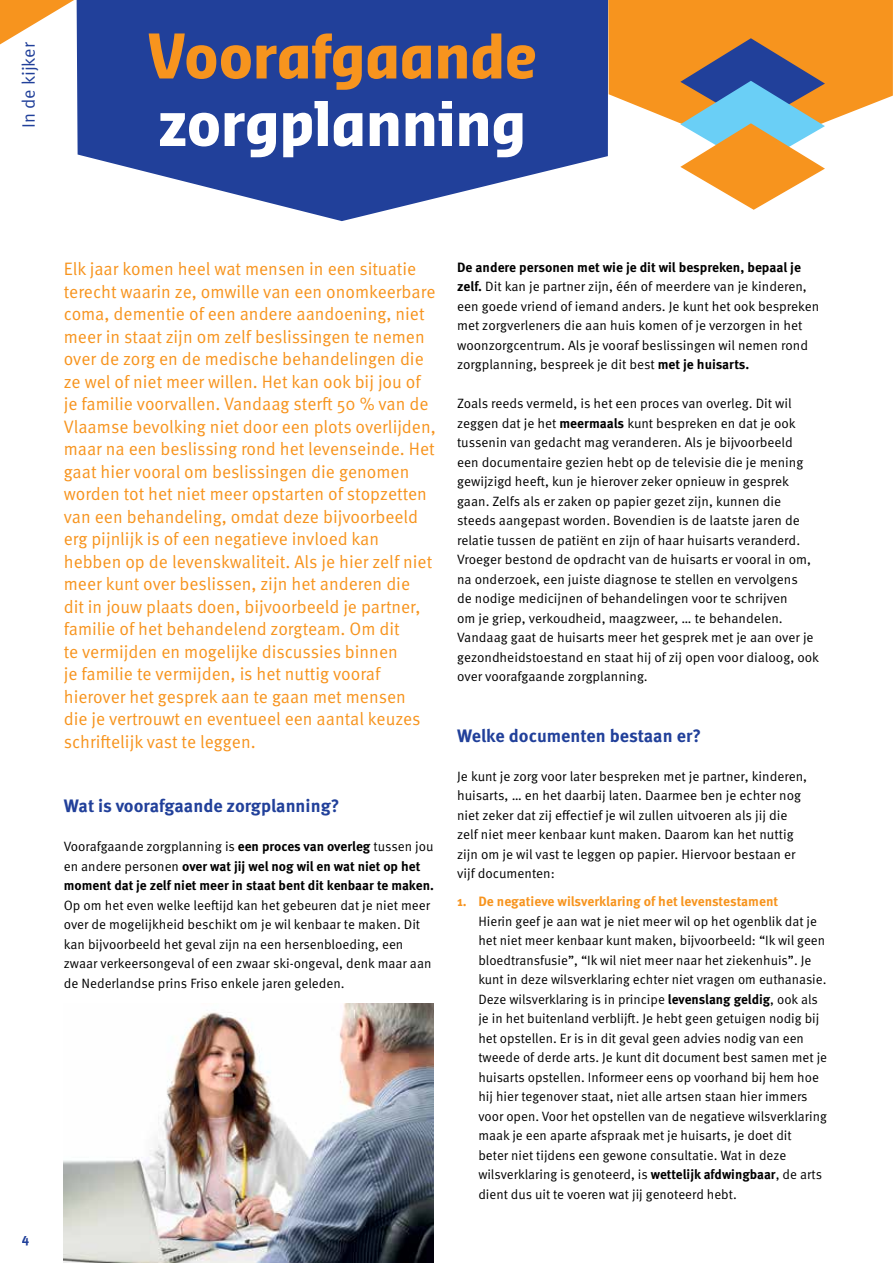
<style>
.page{position:relative;width:893px;height:1263px;background:#fff}
.page>*{position:absolute;margin:0;border:0;box-sizing:border-box;transform-origin:0 0}
.t1{font:700 60px "Sansa Con Pro";color:#f7941e}
.t2{font:700 60px "Sansa Con Pro";color:#fff}
.t3{font:18px/22.5px "Meta OT Norm";color:#f7941e}
.t4{font:700 18px "Meta OT";color:#21409a}
.t5{font:18px "Meta OT Norm";color:#21409a}
.t6{font:13.5px/19.5px "Meta OT Norm";color:#000}
.t7{font:700 13.5px/19.5px "Meta OT";color:#000}
.t8{font:700 13.5px "Meta OT";color:#f7941e}
.t9{font:700 13.5px "Meta OT";color:#21409a}
.s1{font-family:"Meta OT";font-weight:700}
.s2{font-family:"Meta OT Norm";font-weight:400}
</style>
<div class="page">
<svg style="left:77px;top:0;width:531px;height:221px;background:#425ca9"></svg>
<svg style="left:0;top:0;width:74px;height:44px"></svg>
<svg style="left:608px;top:0;width:285px;height:210px"></svg>
<img style="left:64px;top:1003px;width:370px;height:260px">
<h2 class="t5" style="left:18px;top:128px;width:87px;rotate:-90deg">In de kijker</h2>
<h1 class="t1" style="left:147px;top:15px;width:391px">Voorafgaande</h1>
<h1 class="t2" style="left:159px;top:82px;width:369px">zorgplanning</h1>
<p class="t9" style="left:22px;top:1230px;width:9px">4</p>
<p class="t3" style="left:64px;top:258px;width:374px">Elk jaar komen heel wat mensen in een situatie terecht waarin ze, omwille van een onomkeerbare coma, dementie of een andere aandoening, niet meer in staat zijn om zelf beslissingen te nemen over de zorg en de medische behandelingen die ze wel of niet meer willen. Het kan ook bij jou of je familie voorvallen. Vandaag sterft 50 % van de Vlaamse bevolking niet door een plots overlijden, maar na een beslissing rond het levenseinde. Het gaat hier vooral om beslissingen die genomen worden tot het niet meer opstarten of stopzetten van een behandeling, omdat deze bijvoorbeeld erg pijnlijk is of een negatieve invloed kan hebben op de levenskwaliteit. Als je hier zelf niet meer kunt over beslissen, zijn het anderen die<br>dit in jouw plaats doen, bijvoorbeeld je partner, familie of het behandelend zorgteam. Om dit<br>te vermijden en mogelijke discussies binnen<br>je familie te vermijden, is het nuttig vooraf hierover het gesprek aan te gaan met mensen<br>die je vertrouwt en eventueel een aantal keuzes schriftelijk vast te leggen.</p>
<h2 class="t4" style="left:64px;top:795px;width:277px">Wat is voorafgaande zorgplanning?</h2>
<p class="t6" style="left:64px;top:837px;width:371px">Voorafgaande zorgplanning is <span class="s1">een proces van overleg</span> tussen jou</p>
<p class="t7" style="left:64px;top:857px;width:372px"><span class="s2">en andere personen</span> over wat jij wel nog wil en wat niet op het moment dat je zelf niet meer in staat bent dit kenbaar te maken.</p>
<p class="t6" style="left:64px;top:896px;width:369px">Op om het even welke leeftijd kan het gebeuren dat je niet meer over de mogelijkheid beschikt om je wil kenbaar te maken. Dit kan bijvoorbeeld het geval zijn na een hersenbloeding, een zwaar verkeersongeval of een zwaar ski-ongeval, denk maar aan de Nederlandse prins Friso enkele jaren geleden.</p>
<p class="t7" style="left:457px;top:257px;width:345px">De andere personen met wie je dit wil bespreken, bepaal je</p>
<p class="t6" style="left:457px;top:277px;width:364px"><span class="s1">zelf.</span> Dit kan je partner zijn, één of meerdere van je kinderen, een goede vriend of iemand anders. Je kunt het ook bespreken met zorgverleners die aan huis komen of je verzorgen in het woonzorgcentrum. Als je vooraf beslissingen wil nemen rond zorgplanning, bespreek je dit best <span class="s1">met je huisarts.</span></p>
<p class="t6" style="left:457px;top:394px;width:363px">Zoals reeds vermeld, is het een proces van overleg. Dit wil zeggen dat je het <span class="s1">meermaals</span> kunt bespreken en dat je ook tussenin van gedacht mag veranderen. Als je bijvoorbeeld<br>een documentaire gezien hebt op de televisie die je mening gewijzigd heeft, kun je hierover zeker opnieuw in gesprek gaan. Zelfs als er zaken op papier gezet zijn, kunnen die steeds aangepast worden. Bovendien is de laatste jaren de relatie tussen de patiënt en zijn of haar huisarts veranderd.<br>Vroeger bestond de opdracht van de huisarts er vooral in om, na onderzoek, een juiste diagnose te stellen en vervolgens<br>de nodige medicijnen of behandelingen voor te schrijven<br>om je griep, verkoudheid, maagzweer, … te behandelen.<br>Vandaag gaat de huisarts meer het gesprek met je aan over je gezondheidstoestand en staat hij of zij open voor dialoog, ook over voorafgaande zorgplanning.</p>
<h2 class="t4" style="left:457px;top:724px;width:246px">Welke documenten bestaan er?</h2>
<p class="t6" style="left:457px;top:766px;width:352px">Je kunt je zorg voor later bespreken met je partner, kinderen, huisarts, … en het daarbij laten. Daarmee ben je echter nog niet zeker dat zij effectief je wil zullen uitvoeren als jij die zelf niet meer kenbaar kunt maken. Daarom kan het nuttig zijn om je wil vast te leggen op papier. Hiervoor bestaan er vijf documenten:</p>
<p class="t8" style="left:457px;top:893px;width:323px">1. De negatieve wilsverklaring of het levenstestament</p>
<p class="t6" style="left:478px;top:911px;width:350px">Hierin geef je aan wat je niet meer wil op het ogenblik dat je het niet meer kenbaar kunt maken, bijvoorbeeld: “Ik wil geen bloedtransfusie”, “Ik wil niet meer naar het ziekenhuis”. Je kunt in deze wilsverklaring echter niet vragen om euthanasie.<br>Deze wilsverklaring is in principe <span class="s1">levenslang geldig</span>, ook als je in het buitenland verblijft. Je hebt geen getuigen nodig bij het opstellen. Er is in dit geval geen advies nodig van een tweede of derde arts. Je kunt dit document best samen met je huisarts opstellen. Informeer eens op voorhand bij hem hoe hij hier tegenover staat, niet alle artsen staan hier immers voor open. Voor het opstellen van de negatieve wilsverklaring maak je een aparte afspraak met je huisarts, je doet dit<br>beter niet tijdens een gewone consultatie. Wat in deze wilsverklaring is genoteerd, is <span class="s1">wettelijk afdwingbaar</span>, de arts dient dus uit te voeren wat jij genoteerd hebt.</p>
</div>
